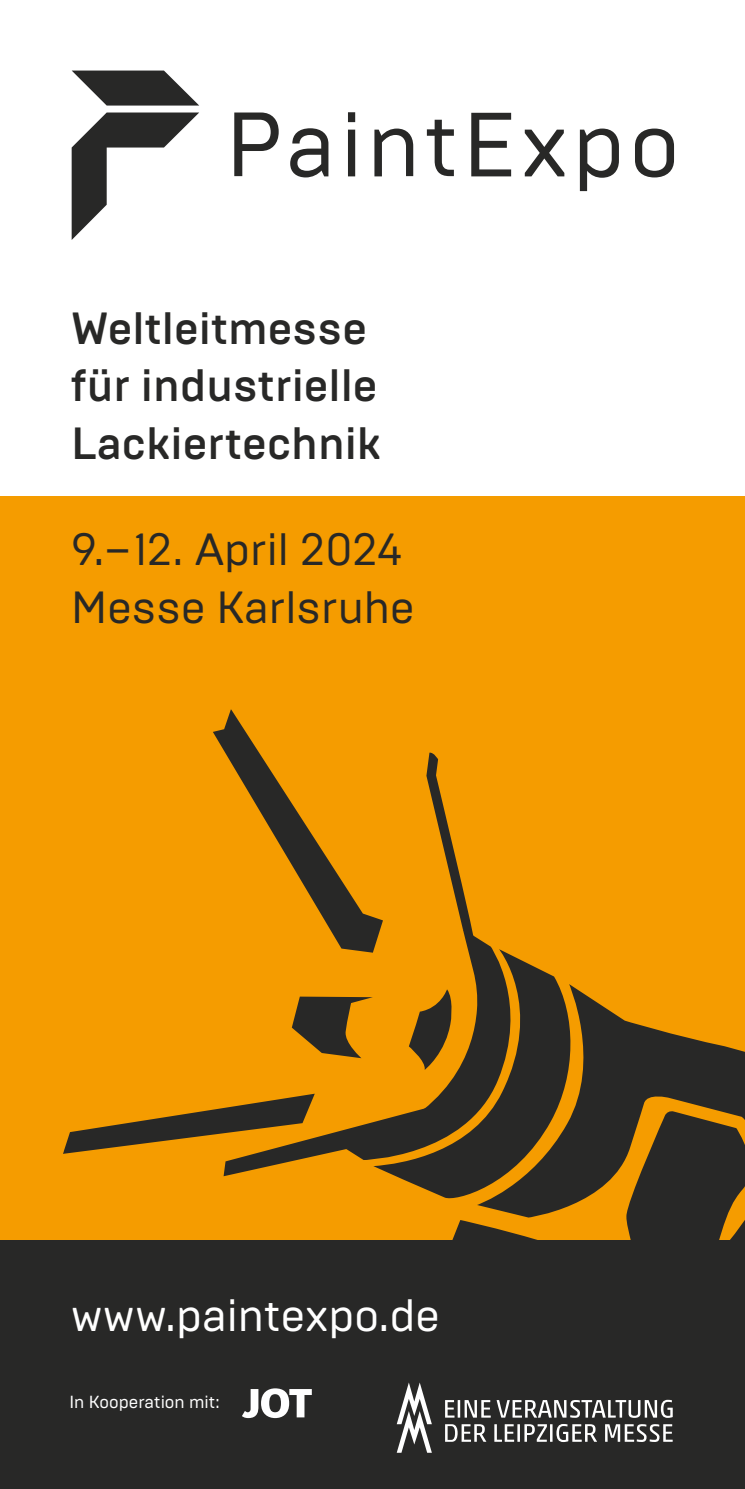
<style>
.page{position:relative;width:745px;height:1489px;background:#fff}
.page>*{position:absolute;margin:0;border:0;box-sizing:border-box;transform-origin:0 0}
.t1{font:500 45px/57.5px "Brutal Type";color:#282827}
.t2{font:45px/57.5px "Brutal Type";color:#282827}
.t3{font:45px "Brutal Type";color:#fff}
.t4{font:17.5px "Brutal Type";color:#fff}
</style>
<div class="page">
<div style="left:0;top:496px;width:744px;height:744px;background:#f59c00"></div>
<svg style="left:395px;top:964px;width:163px;height:235px;fill:#282827"></svg>
<svg style="left:63px;top:709px;width:466px;height:467px"></svg>
<svg style="left:476px;top:984px;width:268px;height:256px;fill:#282827"></svg>
<div style="left:0;top:1240px;width:744px;height:248px;background:#282827"></div>
<svg style="left:234px;top:112px;width:439px;height:79px"></svg>
<svg style="left:72px;top:71px;width:127px;height:35px"></svg>
<svg style="left:72px;top:112px;width:127px;height:128px"></svg>
<svg style="left:242px;top:1388px;width:69px;height:29px"></svg>
<svg style="left:396px;top:1219px;width:276px;height:234px"></svg>
<p class="t1" style="left:71px;top:299px;width:311px">Weltleitmesse für industrielle<br>Lackiertechnik</p>
<p class="t2" style="left:71px;top:520px;width:344px">9.–12. April 2024<br>Messe Karlsruhe</p>
<p class="t3" style="left:71px;top:1288px;width:370px">www.paintexpo.de</p>
<p class="t4" style="left:69px;top:1390px;width:151px">In Kooperation mit:</p>
</div>
